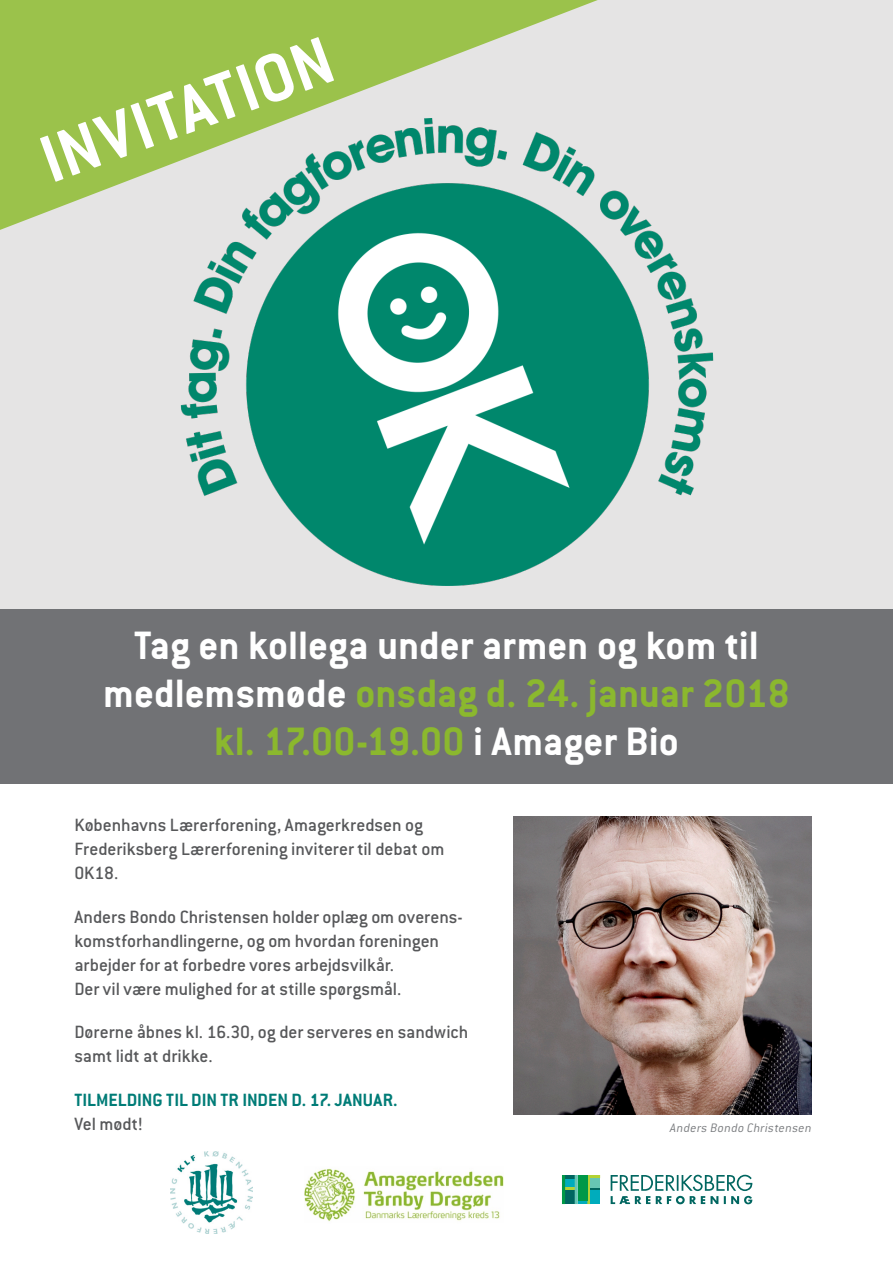
<style>
.page{position:relative;width:893px;height:1263px;background:#fff}
.page>*{position:absolute;margin:0;border:0;box-sizing:border-box;transform-origin:0 0}
.t1{font:700 73.5px "Conduit ITC";color:#fff}
.t2{font:700 43.5px "Conduit ITC";color:#8bb82e}
.t3{font:700 43.5px "Conduit ITC";color:#fff}
.t4{font:500 19.5px/24px "Conduit ITC";letter-spacing:-.005em;color:#57585a}
.t5{font:700 19.5px "Conduit ITC";letter-spacing:-.005em;color:#007c77}
.t6{font:italic 300 13.5px "Conduit ITC";letter-spacing:.025em;color:#7a7c7f}
.s1{color:#fff}
</style>
<div class="page">
<div style="left:0;top:609px;width:893px;height:174px;background:#717275"></div>
<div style="left:0;top:0;width:893px;height:609px;background:#e5e4e4"></div>
<svg style="left:611px;top:1175px;width:141px;height:29px"></svg>
<svg style="left:562px;top:1175px;width:38px;height:29px"></svg>
<img style="left:180px;top:190px;width:534px;height:396px">
<img style="left:514px;top:816px;width:298px;height:298px">
<img style="left:170px;top:1152px;width:83px;height:81px">
<svg style="left:0;top:0;width:598px;height:230px"></svg>
<img style="left:304px;top:1168px;width:199px;height:54px">
<p class="t1" style="left:28px;top:122px;width:308px;rotate:-20deg">INVITATION</p>
<p class="t3" style="left:134px;top:620px;width:626px">Tag en kollega under armen og kom til</p>
<p class="t2" style="left:103px;top:668px;width:688px"><span class="s1">medlemsmøde</span> onsdag d. 24. januar 2018</p>
<p class="t2" style="left:214px;top:716px;width:466px">kl. 17.00-19.00 <span class="s1">i Amager Bio</span></p>
<p class="t4" style="left:74px;top:813px;width:350px">Københavns Lærerforening, Amagerkredsen og</p>
<p class="t4" style="left:74px;top:837px;width:372px">Frederiksberg Lærerforening inviterer til debat om<br>OK18.</p>
<p class="t4" style="left:74px;top:905px;width:390px">Anders Bondo Christensen holder oplæg om overens&shy;komstforhandlingerne, og om hvordan foreningen</p>
<p class="t4" style="left:74px;top:953px;width:321px">arbejder for at forbedre vores arbejdsvilkår.</p>
<p class="t4" style="left:74px;top:977px;width:328px">Der vil være mulighed for at stille spørgsmål.</p>
<p class="t4" style="left:74px;top:1020px;width:395px">Dørerne åbnes kl. 16.30, og der serveres en sandwich samt lidt at drikke.</p>
<p class="t5" style="left:74px;top:1088px;width:325px">TILMELDING TIL DIN TR INDEN D. 17. JANUAR.</p>
<p class="t4" style="left:74px;top:1112px;width:70px">Vel mødt!</p>
<p class="t6" style="left:670px;top:1120px;width:143px">Anders Bondo Christensen</p>
</div>
